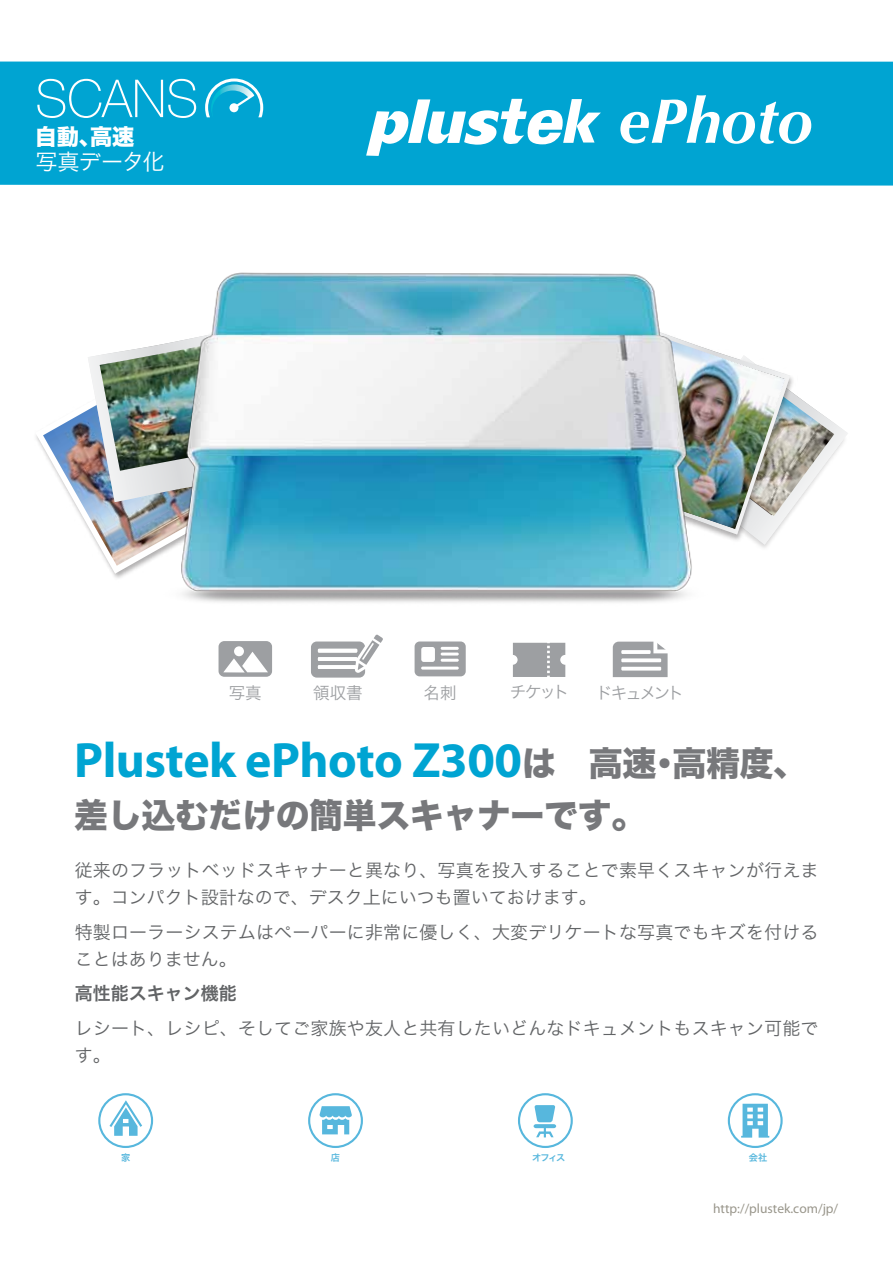
<style>
.page{position:relative;width:893px;height:1263px;background:#fff}
.page>*{position:absolute;margin:0;border:0;box-sizing:border-box;transform-origin:0 0}
.t1{font:100 52.35px "Helvetica Neue";color:#fff}
.t2{font:700 49.8px "Myriad Pro";letter-spacing:-.01em;color:#00a4d2}
.t3{font:33.9px "Hira Kaku Std W8";letter-spacing:-.01em;color:#77787b}
.t4{font:22.2px "Hira Kaku Pro N W3";letter-spacing:-.03em;color:#fff}
.t5{font:22.2px "Hira Kaku Std N W8";color:#fff}
.t6{font:18px/27px "Hira Kaku Pro N W3";letter-spacing:.01em;color:#626466}
.t7{font:18px "Hira Kaku Pro N W6";color:#626466}
.t8{font:16.5px "Hira Kaku Pro W3";letter-spacing:-.105em;color:#9d9fa2}
.t9{font:13.5px "Myriad Pro";color:#99968b}
.t10{font:9.15px "Hira Kaku Pro N W6";letter-spacing:-.115em;color:#57b7dd}
.s1{font-family:"Hira Kaku Std W8";font-weight:400;font-size:33.9px;color:#77787b}
</style>
<div class="page">
<img style="left:43px;top:410px;width:98px;height:156px">
<svg style="left:740px;top:374px;width:108px;height:171px"></svg>
<img style="left:740px;top:356px;width:45px;height:173px">
<div style="left:0;top:62px;width:893px;height:124px;background:#00a4d2"></div>
<svg style="left:366px;top:99px;width:235px;height:57px"></svg>
<svg style="left:620px;top:95px;width:191px;height:49px"></svg>
<svg style="left:205px;top:78px;width:58px;height:40px"></svg>
<img style="left:88px;top:354px;width:53px;height:148px">
<img style="left:100px;top:343px;width:134px;height:128px;border-radius:21px">
<img style="left:141px;top:272px;width:599px;height:331px">
<div style="left:219px;top:641px;width:53px;height:36px;background:#9d9fa2;border-radius:6px"></div>
<svg style="left:223px;top:652px;width:45px;height:20px"></svg>
<div style="left:234px;top:646px;width:10px;height:10px;background:#fff;border-radius:50%"></div>
<svg style="left:415px;top:641px;width:51px;height:35px"></svg>
<svg style="left:613px;top:641px;width:55px;height:36px"></svg>
<svg style="left:311px;top:634px;width:72px;height:44px"></svg>
<svg style="left:513px;top:642px;width:52px;height:35px"></svg>
<svg style="left:98px;top:1093px;width:55px;height:55px"></svg>
<svg style="left:728px;top:1093px;width:55px;height:55px"></svg>
<svg style="left:518px;top:1093px;width:55px;height:55px"></svg>
<svg style="left:308px;top:1093px;width:55px;height:55px"></svg>
<h1 class="t1" style="left:35px;top:59px;width:164px">SCANS</h1>
<p class="t5" style="left:35px;top:125px;width:101px">自動、高速</p>
<p class="t4" style="left:35px;top:142px;width:131px">写真データ化</p>
<p class="t8" style="left:229px;top:678px;width:34px">写真</p>
<p class="t8" style="left:313px;top:678px;width:51px">領収書</p>
<p class="t8" style="left:424px;top:678px;width:34px">名刺</p>
<p class="t8" style="left:510px;top:677px;width:61px">チケット</p>
<p class="t8" style="left:596px;top:678px;width:90px">ドキュメント</p>
<h2 class="t2" style="left:74px;top:728px;width:734px">Plustek ePhoto Z300<span class="s1">は　高速･高精度、</span></h2>
<h3 class="t3" style="left:74px;top:797px;width:572px">差し込むだけの簡単スキャナーです。</h3>
<p class="t6" style="left:75px;top:856px;width:745px">従来のフラットベッドスキャナーと異なり、写真を投入することで素早くスキャンが行えます。コンパクト設計なので、デスク上にいつも置いておけます。</p>
<p class="t6" style="left:75px;top:917px;width:745px">特製ローラーシステムはペーパーに非常に優しく、大変デリケートな写真でもキズを付けることはありません。</p>
<p class="t7" style="left:75px;top:977px;width:164px">高性能スキャン機能</p>
<p class="t6" style="left:75px;top:1013px;width:745px">レシート、レシピ、そしてご家族や友人と共有したいどんなドキュメントもスキャン可能です。</p>
<p class="t10" style="left:121px;top:1149px;width:11px">家</p>
<p class="t10" style="left:331px;top:1149px;width:11px">店</p>
<p class="t10" style="left:532px;top:1149px;width:35px">オフィス</p>
<p class="t10" style="left:749px;top:1149px;width:20px">会社</p>
<p class="t9" style="left:713px;top:1200px;width:127px">http://plustek.com/jp/</p>
</div>
